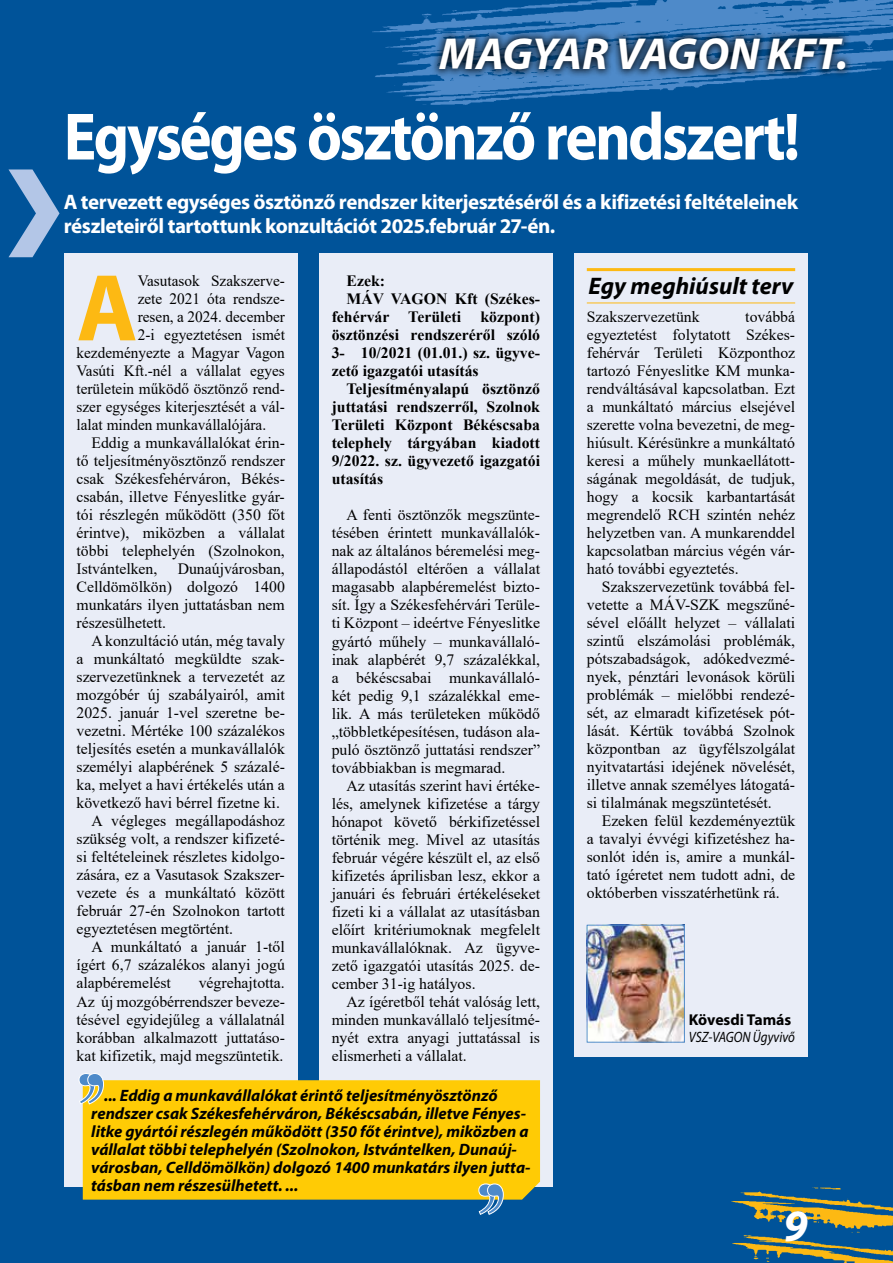
<style>
.page{position:relative;width:893px;height:1263px;background:#005399}
.page>*{position:absolute;margin:0;border:0;box-sizing:border-box;transform-origin:0 0}
.t1{font:700 95.85px "Myriad Pro";color:#fdb913}
.t2{font:700 67.5px "Myriad Pro";letter-spacing:-.04em;color:#fff;scale:.9 1}
.t3{font:italic 700 45px "Myriad Pro";color:#fff}
.t4{font:italic 700 24px "Myriad Pro";color:#000}
.t5{font:700 21px/24px "Myriad Pro";letter-spacing:-.02em;color:#fff}
.t6{font:italic 700 16.5px/18px "Myriad Pro";color:#000}
.t7{font:15.75px/18px "Times New Roman";color:#000;text-align:justify}
.t8{font:700 15.75px "Times New Roman";color:#000}
.t9{font:700 15.75px "Myriad Pro";color:#000}
.t10{font:italic 15px "Myriad Pro";color:#000;scale:.86 1}
</style>
<div class="page">
<div style="left:64px;top:253px;width:234px;height:933px;background:#e9edf7"></div>
<div style="left:319px;top:253px;width:234px;height:933px;background:#e9edf7"></div>
<div style="left:574px;top:253px;width:234px;height:804px;background:#e9edf7"></div>
<img style="left:731px;top:1187px;width:162px;height:76px">
<hr style="left:587px;top:268px;width:208px;height:3px;background:#fdb913">
<hr style="left:587px;top:303px;width:208px;height:1px;background:#fdb913">
<img style="left:589px;top:927px;width:94px;height:113px">
<div style="left:587px;top:925px;width:98px;height:117px;border:1px solid #4e8ac9"></div>
<svg style="left:9px;top:169px;width:51px;height:88px"></svg>
<img style="left:372px;top:0;width:521px;height:105px">
<div style="left:430px;top:29px;width:424px;height:50px;background:#000;opacity:.8"></div>
<div style="left:83px;top:1080px;width:457px;height:119px;background:#ffcb05"></div>
<svg style="left:79px;top:1073px;width:25px;height:32px"></svg>
<svg style="left:478px;top:1183px;width:26px;height:32px"></svg>
<h3 class="t3" style="left:439px;top:25px;width:410px">MAGYAR VAGON KFT.</h3>
<h2 class="t2" style="left:64px;top:93px;width:819px">Egységes ösztönző rendszert!</h2>
<h3 class="t5" style="left:64px;top:189px;width:736px">A tervezett egységes ösztönző rendszer kiterjesztéséről és a kifizetési feltételeinek részleteiről tartottunk konzultációt 2025.február 27-én.</h3>
<h1 class="t1" style="left:77px;top:246px;width:63px">A</h1>
<p class="t7" style="left:138px;top:272px;width:149px">Vasutasok Szakszerve-</p>
<p class="t7" style="left:138px;top:290px;width:149px">zete 2021 óta rendsze-</p>
<p class="t7" style="left:138px;top:308px;width:149px">resen, a 2024. december</p>
<p class="t7" style="left:138px;top:326px;width:149px">2-i egyeztetésen ismét</p>
<p class="t7" style="left:77px;top:344px;width:210px">kezdeményezte a Magyar Vagon</p>
<p class="t7" style="left:77px;top:362px;width:210px">Vasúti Kft.-nél a vállalat egyes</p>
<p class="t7" style="left:77px;top:380px;width:210px">területein működő ösztönző rend-</p>
<p class="t7" style="left:77px;top:398px;width:210px">szer egységes kiterjesztését a vál-</p>
<p class="t7" style="left:77px;top:416px;width:191px">lalat minden munkavállalójára.</p>
<p class="t7" style="left:91px;top:434px;width:195px">Eddig a munkavállalókat érin-</p>
<p class="t7" style="left:77px;top:452px;width:210px">tő teljesítményösztönző rendszer</p>
<p class="t7" style="left:77px;top:470px;width:210px">csak Székesfehérváron, Békés-</p>
<p class="t7" style="left:77px;top:488px;width:210px">csabán, illetve Fényeslitke gyár-</p>
<p class="t7" style="left:77px;top:506px;width:210px">tói részlegén működött (350 főt</p>
<p class="t7" style="left:77px;top:524px;width:210px">érintve), miközben a vállalat</p>
<p class="t7" style="left:77px;top:542px;width:210px">többi telephelyén (Szolnokon,</p>
<p class="t7" style="left:77px;top:560px;width:82px">Istvántelken,</p>
<p class="t7" style="left:77px;top:560px;width:210px;text-indent:101px">Dunaújvárosban, Celldömölkön) dolgozó 1400 munkatárs ilyen juttatásban nem részesülhetett.</p>
<p class="t7" style="left:91px;top:632px;width:195px">A konzultáció után, még tavaly</p>
<p class="t7" style="left:77px;top:650px;width:210px">a munkáltató megküldte szak-</p>
<p class="t7" style="left:77px;top:668px;width:210px">szervezetünknek a tervezetét az</p>
<p class="t7" style="left:77px;top:686px;width:210px">mozgóbér új szabályairól, amit</p>
<p class="t7" style="left:77px;top:704px;width:210px">2025. január 1-vel szeretne be-</p>
<p class="t7" style="left:77px;top:722px;width:210px">vezetni. Mértéke 100 százalékos</p>
<p class="t7" style="left:77px;top:740px;width:210px">teljesítés esetén a munkavállalók</p>
<p class="t7" style="left:77px;top:758px;width:210px">személyi alapbérének 5 százalé-</p>
<p class="t7" style="left:77px;top:776px;width:210px">ka, melyet a havi értékelés után a</p>
<p class="t7" style="left:77px;top:794px;width:205px">következő havi bérrel fizetne ki.</p>
<p class="t7" style="left:91px;top:812px;width:195px">A végleges megállapodáshoz</p>
<p class="t7" style="left:77px;top:830px;width:210px">szükség volt, a rendszer kifizeté-</p>
<p class="t7" style="left:77px;top:848px;width:210px">si feltételeinek részletes kidolgo-</p>
<p class="t7" style="left:77px;top:866px;width:210px">zására, ez a Vasutasok Szakszer-</p>
<p class="t7" style="left:77px;top:884px;width:210px">vezete és a munkáltató között</p>
<p class="t7" style="left:77px;top:902px;width:210px">február 27-én Szolnokon tartott</p>
<p class="t7" style="left:77px;top:920px;width:158px">egyeztetésen megtörtént.</p>
<p class="t7" style="left:91px;top:938px;width:195px">A munkáltató a január 1-től</p>
<p class="t7" style="left:77px;top:956px;width:210px">ígért 6,7 százalékos alanyi jogú</p>
<p class="t7" style="left:77px;top:974px;width:96px">alapbéremelést</p>
<p class="t7" style="left:77px;top:974px;width:210px;text-indent:122px">végrehajtotta.<br>Az új mozgóbérrendszer beveze&shy;tésével egyidejűleg a vállalatnál korábban alkalmazott juttatáso&shy;kat kifizetik, majd megszüntetik.</p>
<p class="t8" style="left:347px;top:270px;width:40px">Ezek:</p>
<p class="t8" style="left:347px;top:288px;width:195px">MÁV VAGON Kft (Székes-</p>
<p class="t8" style="left:332px;top:306px;width:210px">fehérvár Területi központ)</p>
<p class="t8" style="left:332px;top:324px;width:210px">ösztönzési rendszeréről szóló</p>
<p class="t8" style="left:332px;top:342px;width:210px">3- 10/2021 (01.01.) sz. ügyve-</p>
<p class="t8" style="left:332px;top:360px;width:148px">zető igazgatói utasítás</p>
<p class="t8" style="left:347px;top:378px;width:195px">Teljesítményalapú ösztönző</p>
<p class="t8" style="left:332px;top:396px;width:210px">juttatási rendszerről, Szolnok</p>
<p class="t8" style="left:332px;top:414px;width:210px">Területi Központ Békéscsaba</p>
<p class="t8" style="left:332px;top:432px;width:210px">telephely tárgyában kiadott</p>
<p class="t8" style="left:332px;top:450px;width:210px">9/2022. sz. ügyvezető igazgatói</p>
<p class="t8" style="left:332px;top:468px;width:53px">utasítás</p>
<p class="t7" style="left:332px;top:506px;width:210px;text-indent:15px">A fenti ösztönzők megszünte&shy;tésében érintett munkavállalók&shy;nak az általános béremelési meg&shy;állapodástól eltérően a vállalat magasabb alapbéremelést bizto&shy;sít. Így a Székesfehérvári Terüle&shy;ti Központ – ideértve Fényeslitke gyártó műhely – munkavállaló&shy;inak alapbérét 9,7 százalékkal, a békéscsabai munkavállaló&shy;két pedig 9,1 százalékkal eme&shy;lik. A más területeken működő „többletképesítésen, tudáson ala&shy;puló ösztönző juttatási rendszer” továbbiakban is megmarad.</p>
<p class="t7" style="left:332px;top:776px;width:210px;text-indent:15px">Az utasítás szerint havi értéke&shy;lés, amelynek kifizetése a tárgy hónapot követő bérkifizetéssel történik meg. Mivel az utasítás február végére készült el, az első kifizetés áprilisban lesz, ekkor a januári és februári értékeléseket fizeti ki a vállalat az utasításban előírt kritériumoknak megfelelt munkavállalóknak. Az ügyve&shy;zető igazgatói utasítás 2025. de&shy;cember 31-ig hatályos.</p>
<p class="t7" style="left:332px;top:992px;width:210px;text-indent:15px">Az ígéretből tehát valóság lett, minden munkavállaló teljesítmé&shy;nyét extra anyagi juttatással is elismerheti a vállalat.</p>
<p class="t6" style="left:91px;top:1086px;width:441px;text-indent:13px">... Eddig a munkavállalókat érintő teljesítményösztönző rendszer csak Székesfehérváron, Békéscsabán, illetve Fényes&shy;litke gyártói részlegén működött (350 főt érintve), miközben a vállalat többi telephelyén (Szolnokon, Istvántelken, Dunaúj&shy;városban, Celldömölkön) dolgozó 1400 munkatárs ilyen jutta&shy;tásban nem részesülhetett. ...</p>
<h3 class="t4" style="left:588px;top:270px;width:207px">Egy meghiúsult terv</h3>
<p class="t7" style="left:587px;top:308px;width:114px">Szakszervezetünk</p>
<p class="t7" style="left:587px;top:308px;width:210px;text-indent:158px">továbbá egyeztetést folytatott Székes&shy;fehérvár Területi Központhoz tartozó Fényeslitke KM munka&shy;rendváltásával kapcsolatban. Ezt a munkáltató március elsejével szerette volna bevezetni, de meg&shy;hiúsult. Kérésünkre a munkáltató keresi a műhely munkaellátott&shy;ságának megoldását, de tudjuk, hogy a kocsik karbantartását megrendelő RCH szintén nehéz helyzetben van. A munkarenddel kapcsolatban március végén vár&shy;ható további egyeztetés.</p>
<p class="t7" style="left:587px;top:578px;width:210px;text-indent:15px">Szakszervezetünk továbbá fel&shy;vetette a MÁV-SZK megszűné&shy;sével előállt helyzet – vállalati szintű elszámolási problémák, pótszabadságok, adókedvezmé&shy;nyek, pénztári levonások körüli problémák – mielőbbi rendezé&shy;sét, az elmaradt kifizetések pót&shy;lását. Kértük továbbá Szolnok központban az ügyfélszolgálat nyitvatartási idejének növelését, illetve annak személyes látogatá&shy;si tilalmának megszüntetését.</p>
<p class="t7" style="left:587px;top:812px;width:210px;text-indent:15px">Ezeken felül kezdeményeztük a tavalyi évvégi kifizetéshez ha&shy;sonlót idén is, amire a munkál&shy;tató ígéretet nem tudott adni, de októberben visszatérhetünk rá.</p>
<p class="t9" style="left:689px;top:1009px;width:104px">Kövesdi Tamás</p>
<p class="t10" style="left:689px;top:1028px;width:125px">VSZ-VAGON Ügyvivő</p>
<h3 class="t3" style="left:784px;top:1197px;width:26px">9</h3>
</div>
